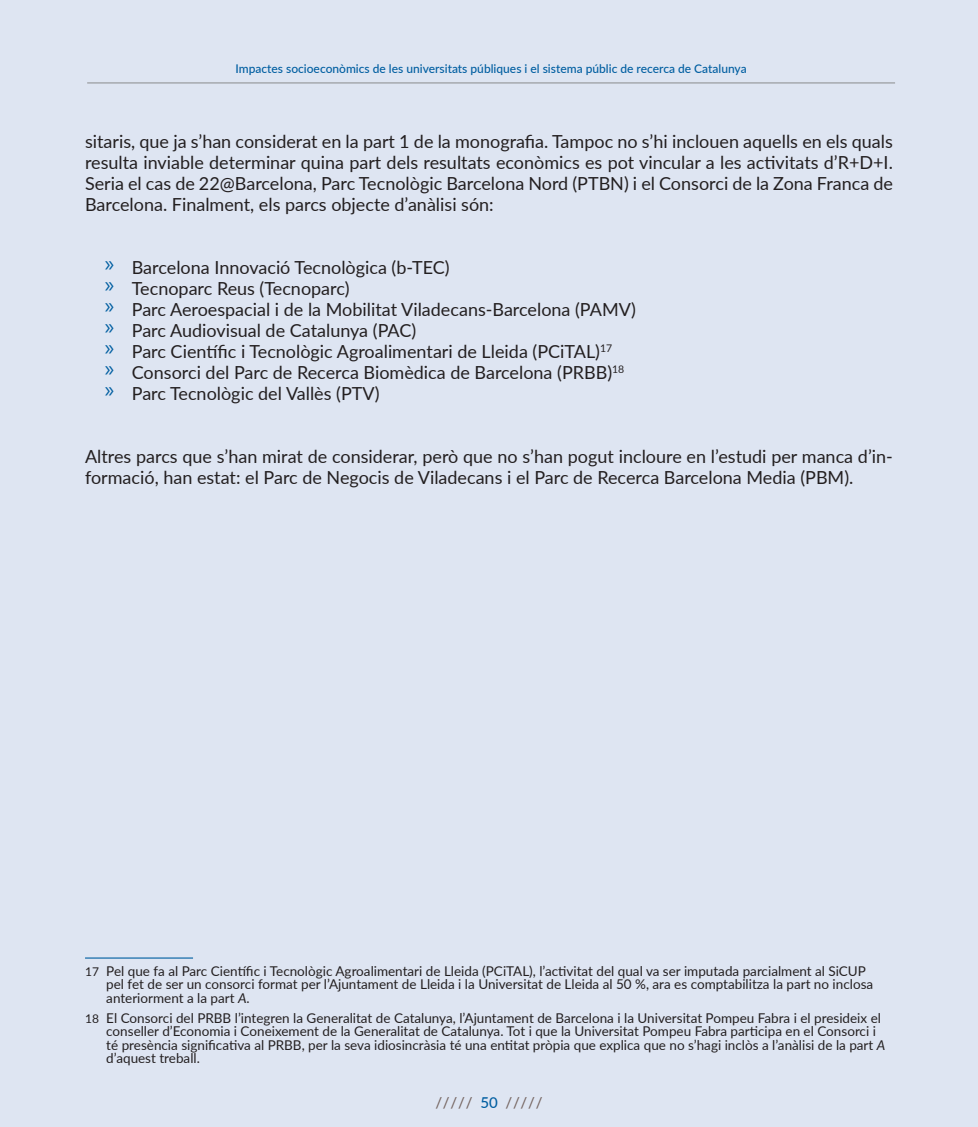
<style>
.page{position:relative;width:978px;height:1127px;background:#dee5f2}
.page>*{position:absolute;margin:0;border:0;box-sizing:border-box;transform-origin:0 0}
.t1{font:18px/21px "Lato";color:#231f20}
.t2{font:500 15px "Lato";color:#766662}
.t3{font:13.5px/13.5px "Lato";color:#231f20}
.t4{font:500 12px "Lato";color:#005ea1}
.s1{font-size:12px}
.s2{font-style:italic}
.s3{color:#005ea1}
</style>
<div class="page">
<hr style="left:87px;top:82px;width:808px;height:1px;background:#939598">
<hr style="left:85px;top:957px;width:108px;height:1px;background:#005ea1">
<hr style="left:977px;top:0;width:1px;height:1127px;background:#c2cfe7">
<p class="t4" style="left:236px;top:60px;width:513px">Impactes socioeconòmics de les universitats públiques i el sistema públic de recerca de Catalunya</p>
<p class="t1" style="left:85px;top:131px;width:809px;text-align:justify">sitaris, que ja s’han considerat en la part 1 de la monografia. Tampoc no s’hi inclouen aquells en els quals resulta inviable determinar quina part dels resultats econòmics es pot vincular a les activitats d’R+D+I.<br>Seria el cas de 22@Barcelona, Parc Tecnològic Barcelona Nord (PTBN) i el Consorci de la Zona Franca de Barcelona. Finalment, els parcs objecte d’anàlisi són:</p>
<p class="t1" style="left:105px;top:257px;width:533px"><sup>»</sup> Barcelona Innovació Tecnològica (b-TEC)<br><sup>»</sup> Tecnoparc Reus (Tecnoparc)<br><sup>»</sup> Parc Aeroespacial i de la Mobilitat Viladecans-Barcelona (PAMV) <sup>»</sup> Parc Audiovisual de Catalunya (PAC)<br><sup>»</sup> Parc Científic i Tecnològic Agroalimentari de Lleida (PCiTAL)<sup>17<br></sup><sup>»</sup> Consorci del Parc de Recerca Biomèdica de Barcelona (PRBB)<sup>18 </sup><sup>»</sup> Parc Tecnològic del Vallès (PTV)</p>
<p class="t1" style="left:85px;top:446px;width:809px">Altres parcs que s’han mirat de considerar, però que no s’han pogut incloure en l’estudi per manca d’in&shy;formació, han estat: el Parc de Negocis de Viladecans i el Parc de Recerca Barcelona Media (PBM).</p>
<p class="t3" style="left:106px;top:963px;width:768px;text-indent:-21px"><span class="s1">17</span> Pel que fa al Parc Científic i Tecnològic Agroalimentari de Lleida (PCiTAL), l’activitat del qual va ser imputada parcialment al SiCUP pel fet de ser un consorci format per l’Ajuntament de Lleida i la Universitat de Lleida al 50 %, ara es comptabilitza la part no inclosa anteriorment a la part <span class="s2">A</span>.</p>
<p class="t3" style="left:106px;top:1010px;width:781px;text-indent:-21px"><span class="s1">18</span> El Consorci del PRBB l’integren la Generalitat de Catalunya, l’Ajuntament de Barcelona i la Universitat Pompeu Fabra i el presideix el conseller d’Economia i Coneixement de la Generalitat de Catalunya. Tot i que la Universitat Pompeu Fabra participa en el Consorci i té presència significativa al PRBB, per la seva idiosincràsia té una entitat pròpia que explica que no s’hagi inclòs a l’anàlisi de la part <span class="s2">A </span>d’aquest treball.</p>
<p class="t2" style="left:435px;top:1092px;width:109px">///// <span class="s3">50</span> /////</p>
</div>
